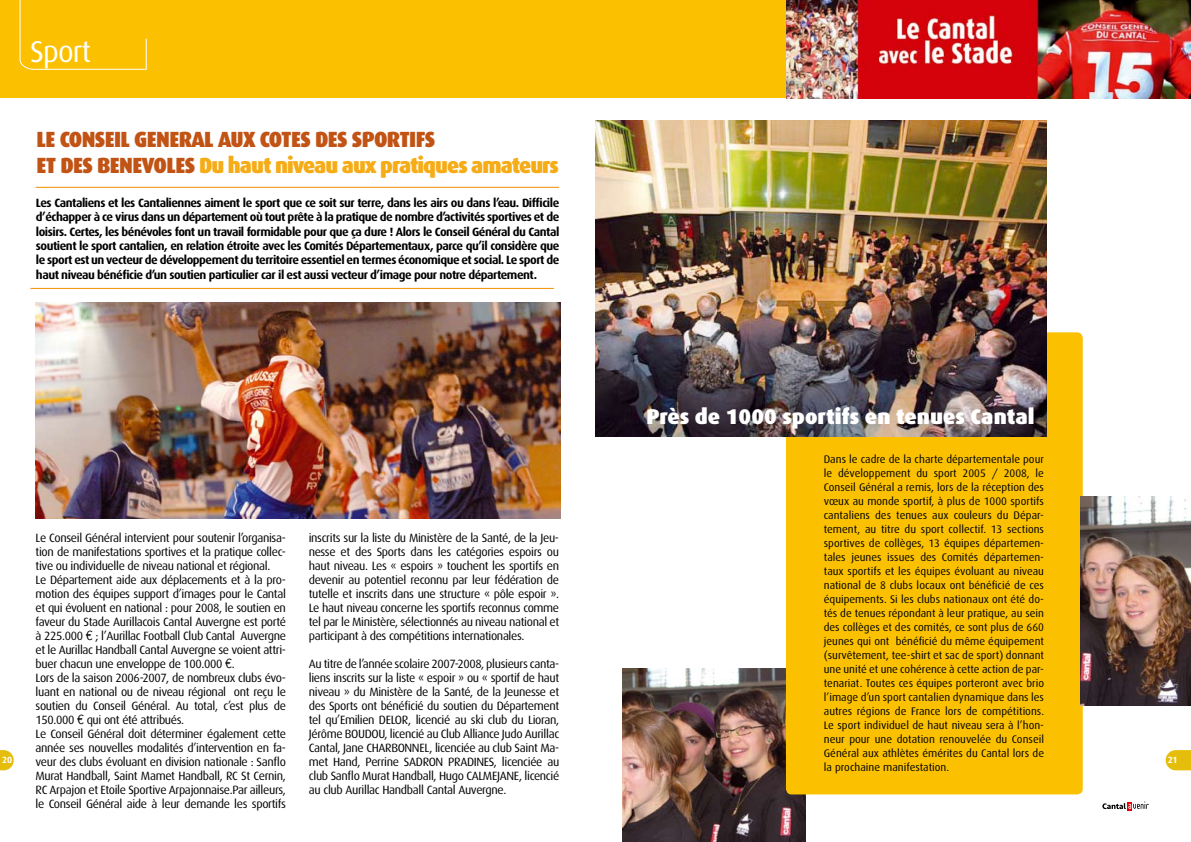
<style>
.page{position:relative;width:1191px;height:842px;background:#fff}
.page>*{position:absolute;margin:0;border:0;box-sizing:border-box;transform-origin:0 0}
.t1{font:30px "Dax";letter-spacing:-.03em;color:#fff}
.t2{font:900 22px/26.4px "Dax";letter-spacing:-.04em;color:#c15314;scale:.95 1}
.t3{font:900 21.3px "Dax";color:#fff}
.t4{font:12px/14px "Dax";letter-spacing:-.03em;color:#000;text-align:justify}
.t5{font:700 12px/14.4px "Dax";letter-spacing:-.04em;color:#000;text-align:justify}
.t6{font:11px/14px "Dax";color:#000;text-align:justify}
.t7{font:700 9px "Dax";color:#fff}
.s1{color:#f6ac16}
.s2{font-family:"Euphemia UCAS"}
</style>
<div class="page">
<img style="left:622px;top:668px;width:184px;height:174px">
<div style="left:786px;top:332px;width:296px;height:462px;background:#fbc100;border-radius:6px"></div>
<div style="left:0;top:0;width:1191px;height:98px;background:#fbc100"></div>
<div style="left:1127px;top:802px;width:5px;height:8px;background:#e60004"></div>
<svg style="left:1102px;top:801px;width:46px;height:8px"></svg>
<svg style="left:1165px;top:750px;width:26px;height:20px"></svg>
<svg style="left:0;top:750px;width:14px;height:20px"></svg>
<svg style="left:19px;top:0;width:128px;height:70px"></svg>
<hr style="left:36px;top:187px;width:523px;height:1px;background:#f18e00">
<hr style="left:30px;top:288px;width:524px;height:1px;background:#f18e00">
<img style="left:596px;top:121px;width:450px;height:315px">
<img style="left:35px;top:302px;width:525px;height:216px">
<img style="left:1080px;top:497px;width:111px;height:208px">
<img style="left:787px;top:0;width:404px;height:99px">
<h1 class="t1" style="left:30px;top:35px;width:63px">Sport</h1>
<h2 class="t2" style="left:37px;top:126px;width:551px">LE CONSEIL GENERAL AUX COTES DES SPORTIFS<br>ET DES BENEVOLES <span class="s1">Du haut niveau aux pratiques amateurs</span></h2>
<p class="t5" style="left:36px;top:196px;width:525px">Les Cantaliens et les Cantaliennes aiment le sport que ce soit sur terre, dans les airs ou dans l’eau. Difficile d’échapper à ce virus dans un département où tout prête à la pratique de nombre d’activités sportives et de loisirs. Certes, les bénévoles font un travail formidable pour que ça dure ! Alors le Conseil Général du Cantal soutient le sport cantalien, en relation étroite avec les Comités Départementaux, parce qu’il considère que le sport est un vecteur de développement du territoire essentiel en termes économique et social. Le sport de haut niveau bénéficie d’un soutien particulier car il est aussi vecteur d’image pour notre département.</p>
<h3 class="t3" style="left:646px;top:404px;width:389px">Près de 1000 sportifs en tenues Cantal</h3>
<p class="t6" style="left:823px;top:452px;width:222px">Dans le cadre de la charte départementale pour le développement du sport 2005 / 2008, le Conseil Général a remis, lors de la réception des vœux au monde sportif, à plus de 1000 sportifs cantaliens des tenues aux couleurs du Dépar&shy;tement, au titre du sport collectif. 13 sections sportives de collèges, 13 équipes départemen&shy;tales jeunes issues des Comités départemen&shy;taux sportifs et les équipes évoluant au niveau national de 8 clubs locaux ont bénéficié de ces équipements. Si les clubs nationaux ont été do&shy;tés de tenues répondant à leur pratique, au sein des collèges et des comités, ce sont plus de 660 jeunes qui ont bénéficié du même équipement (survêtement, tee-shirt et sac de sport) donnant une unité et une cohérence à cette action de par&shy;tenariat. Toutes ces équipes porteront avec brio l’image d’un sport cantalien dynamique dans les autres régions de France lors de compétitions.<br>Le sport individuel de haut niveau sera à l’hon&shy;neur pour une dotation renouvelée du Conseil Général aux athlètes émérites du Cantal lors de la prochaine manifestation.</p>
<p class="t4" style="left:36px;top:531px;width:252px;text-align:left">Le Conseil Général intervient pour soutenir l’organisa&shy;tion de manifestations sportives et la pratique collec&shy;tive ou individuelle de niveau national et régional.<br>Le Département aide aux déplacements et à la pro&shy;motion des équipes support d’images pour le Cantal et qui évoluent en national : pour 2008, le soutien en faveur du Stade Aurillacois Cantal Auvergne est porté à 225.000 <span class="s2">€</span> ; l’Aurillac Football Club Cantal Auvergne et le Aurillac Handball Cantal Auvergne se voient attri&shy;buer chacun une enveloppe de 100.000 <span class="s2">€</span>.<br>Lors de la saison 2006-2007, de nombreux clubs évo&shy;luant en national ou de niveau régional ont reçu le soutien du Conseil Général. Au total, c’est plus de 150.000 <span class="s2">€</span> qui ont été attribués.<br>Le Conseil Général doit déterminer également cette année ses nouvelles modalités d’intervention en fa&shy;veur des clubs évoluant en division nationale : Sanflo Murat Handball, Saint Mamet Handball, RC St Cernin, RC Arpajon et Etoile Sportive Arpajonnaise.Par ailleurs, le Conseil Général aide à leur demande les sportifs</p>
<p class="t4" style="left:309px;top:531px;width:252px">inscrits sur la liste du Ministère de la Santé, de la Jeu&shy;nesse et des Sports dans les catégories espoirs ou haut niveau. Les « espoirs » touchent les sportifs en devenir au potentiel reconnu par leur fédération de tutelle et inscrits dans une structure « pôle espoir ».<br>Le haut niveau concerne les sportifs reconnus comme tel par le Ministère, sélectionnés au niveau national et participant à des compétitions internationales.</p>
<p class="t4" style="left:309px;top:657px;width:252px">Au titre de l’année scolaire 2007-2008, plusieurs canta&shy;liens inscrits sur la liste « espoir » ou « sportif de haut niveau » du Ministère de la Santé, de la Jeunesse et des Sports ont bénéficié du soutien du Département tel qu’Emilien DELOR, licencié au ski club du Lioran, Jérôme BOUDOU, licencié au Club Alliance Judo Aurillac Cantal, Jane CHARBONNEL, licenciée au club Saint Ma&shy;met Hand, Perrine SADRON PRADINES, licenciée au club Sanflo Murat Handball, Hugo CALMEJANE, licencié au club Aurillac Handball Cantal Auvergne.</p>
<p class="t7" style="left:2px;top:755px;width:11px">20</p>
<p class="t7" style="left:1167px;top:755px;width:11px">21</p>
</div>
